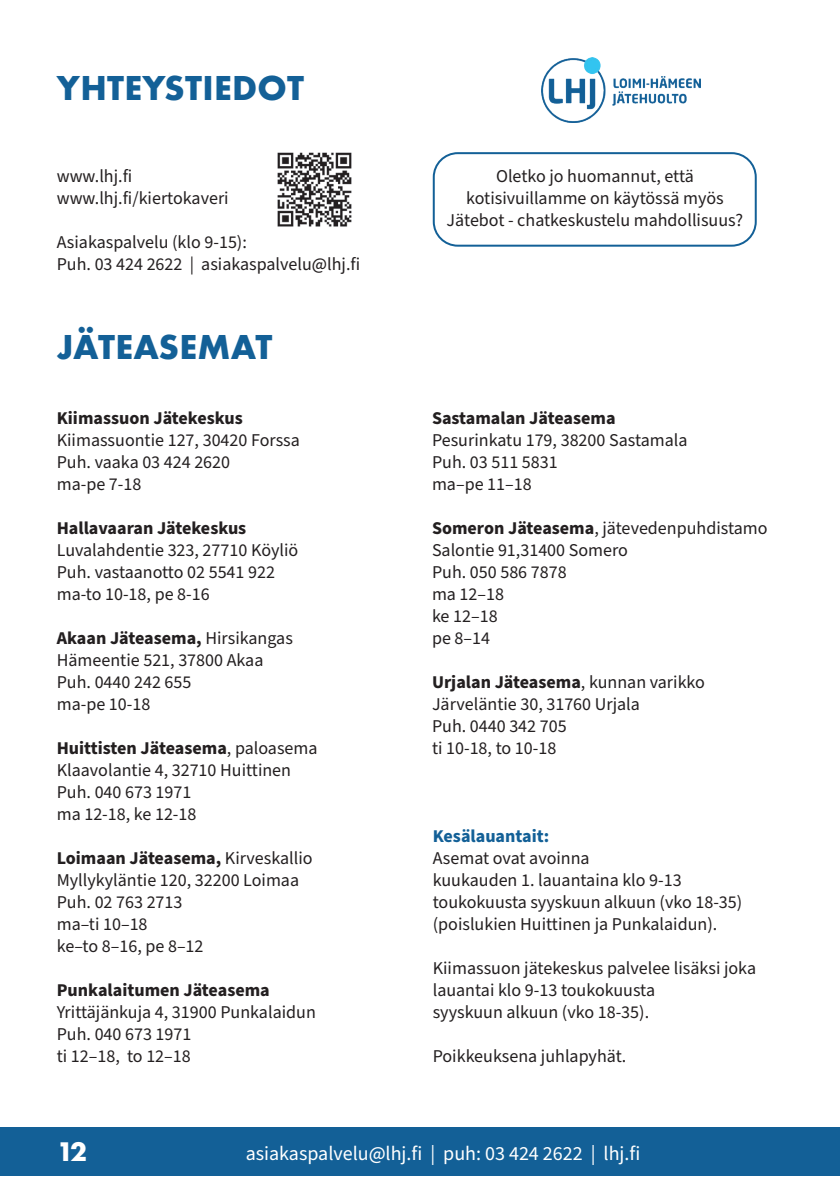
<style>
.page{position:relative;width:840px;height:1191px;background:#fff}
.page>*{position:absolute;margin:0;border:0;box-sizing:border-box;transform-origin:0 0}
.Iso_Otsikko{font:700 36px "Futura PT";letter-spacing:.01em;color:#136097}
.t1{font:700 28px "Futura PT";color:#fff}
.t2{font:20px "Source Sans Pro";color:#fff}
.Leipis{font:18px/22px "Source Sans Pro";color:#231f20}
.Leipis-2{font:700 18px "Source Sans Pro";color:#231f20}
.Leipis-3{font:700 18px "Source Sans Pro";color:#136097}
.s1{font-weight:400}
.s2{font-weight:700}
</style>
<div class="page">
<div style="left:0;top:1127px;width:839px;height:48px;background:#136097"></div>
<img style="left:277px;top:152px;width:75px;height:75px">
<img style="left:541px;top:57px;width:158px;height:65px">
<div style="left:432px;top:152px;width:324px;height:95px;border:2px solid #136097;border-radius:24px"></div>
<p class="Iso_Otsikko" style="left:57px;top:64px;width:249px">YHTEYSTIEDOT</p>
<p class="Leipis" style="left:57px;top:166px;width:77px">www.lhj.fi</p>
<p class="Leipis" style="left:57px;top:188px;width:173px">www.lhj.fi/kiertokaveri</p>
<p class="Leipis" style="left:57px;top:232px;width:192px">Asiakaspalvelu (klo 9-15):</p>
<p class="Leipis" style="left:57px;top:254px;width:305px">Puh. 03 424 2622 | asiakaspalvelu@lhj.fi</p>
<p class="Iso_Otsikko" style="left:57px;top:323px;width:217px">JÄTEASEMAT</p>
<p class="Leipis-2" style="left:57px;top:406px;width:187px">Kiimassuon Jätekeskus</p>
<p class="Leipis" style="left:57px;top:430px;width:244px">Kiimassuontie 127, 30420 Forssa</p>
<p class="Leipis" style="left:57px;top:452px;width:175px">Puh. vaaka 03 424 2620</p>
<p class="Leipis" style="left:57px;top:474px;width:86px">ma-pe 7-18</p>
<p class="Leipis-2" style="left:57px;top:516px;width:191px">Hallavaaran Jätekeskus</p>
<p class="Leipis" style="left:57px;top:540px;width:243px">Luvalahdentie 323, 27710 Köyliö</p>
<p class="Leipis" style="left:57px;top:562px;width:220px">Puh. vastaanotto 02 5541 922</p>
<p class="Leipis" style="left:57px;top:584px;width:154px">ma-to 10-18, pe 8-16</p>
<p class="Leipis-2" style="left:57px;top:626px;width:237px">Akaan Jäteasema, <span class="s1">Hirsikangas</span></p>
<p class="Leipis" style="left:57px;top:650px;width:208px">Hämeentie 521, 37800 Akaa</p>
<p class="Leipis" style="left:57px;top:672px;width:136px">Puh. 0440 242 655</p>
<p class="Leipis" style="left:57px;top:694px;width:95px">ma-pe 10-18</p>
<p class="Leipis-2" style="left:57px;top:736px;width:262px">Huittisten Jäteasema<span class="s1">, paloasema</span></p>
<p class="Leipis" style="left:57px;top:760px;width:236px">Klaavolantie 4, 32710 Huittinen</p>
<p class="Leipis" style="left:57px;top:782px;width:136px">Puh. 040 673 1971</p>
<p class="Leipis" style="left:57px;top:804px;width:141px">ma 12-18, ke 12-18</p>
<p class="Leipis-2" style="left:57px;top:846px;width:257px">Loimaan Jäteasema, <span class="s1">Kirveskallio</span></p>
<p class="Leipis" style="left:57px;top:870px;width:244px">Myllykyläntie 120, 32200 Loimaa</p>
<p class="Leipis" style="left:57px;top:892px;width:127px">Puh. 02 763 2713</p>
<p class="Leipis" style="left:57px;top:914px;width:92px">ma–ti 10–18</p>
<p class="Leipis" style="left:57px;top:936px;width:148px">ke–to 8–16, pe 8–12</p>
<p class="Leipis-2" style="left:57px;top:978px;width:214px">Punkalaitumen Jäteasema</p>
<p class="Leipis" style="left:57px;top:1002px;width:260px">Yrittäjänkuja 4, 31900 Punkalaidun</p>
<p class="Leipis" style="left:57px;top:1024px;width:136px">Puh. 040 673 1971</p>
<p class="Leipis" style="left:57px;top:1046px;width:135px">ti 12–18, to 12–18</p>
<p class="Leipis" style="left:446px;top:166px;width:298px;text-align:center">Oletko jo huomannut, että kotisivuillamme on käytössä myös<br>Jätebot - chatkeskustelu mahdollisuus?</p>
<p class="Leipis-2" style="left:432px;top:406px;width:185px">Sastamalan Jäteasema</p>
<p class="Leipis" style="left:432px;top:430px;width:257px">Pesurinkatu 179, 38200 Sastamala</p>
<p class="Leipis" style="left:432px;top:452px;width:127px">Puh. 03 511 5831</p>
<p class="Leipis" style="left:432px;top:474px;width:101px">ma–pe 11–18</p>
<p class="Leipis" style="left:432px;top:518px;width:337px"><span class="s2">Someron Jäteasema</span>, jätevedenpuhdistamo</p>
<p class="Leipis" style="left:432px;top:540px;width:197px">Salontie 91,31400 Somero</p>
<p class="Leipis" style="left:432px;top:562px;width:136px">Puh. 050 586 7878</p>
<p class="Leipis" style="left:432px;top:584px;width:74px">ma 12–18</p>
<p class="Leipis" style="left:432px;top:606px;width:67px">ke 12–18</p>
<p class="Leipis" style="left:432px;top:628px;width:59px">pe 8–14</p>
<p class="Leipis-2" style="left:432px;top:670px;width:274px">Urjalan Jäteasema<span class="s1">, kunnan varikko</span></p>
<p class="Leipis" style="left:432px;top:694px;width:209px">Järveläntie 30, 31760 Urjala</p>
<p class="Leipis" style="left:432px;top:716px;width:136px">Puh. 0440 342 705</p>
<p class="Leipis" style="left:432px;top:738px;width:126px">ti 10-18, to 10-18</p>
<p class="Leipis-3" style="left:432px;top:824px;width:118px">Kesälauantait:</p>
<p class="Leipis" style="left:432px;top:848px;width:158px">Asemat ovat avoinna</p>
<p class="Leipis" style="left:432px;top:870px;width:250px">kuukauden 1. lauantaina klo 9-13</p>
<p class="Leipis" style="left:432px;top:892px;width:311px">toukokuusta syyskuun alkuun (vko 18-35)</p>
<p class="Leipis" style="left:432px;top:914px;width:286px">(poislukien Huittinen ja Punkalaidun).</p>
<p class="Leipis" style="left:432px;top:958px;width:324px">Kiimassuon jätekeskus palvelee lisäksi joka lauantai klo 9-13 toukokuusta</p>
<p class="Leipis" style="left:432px;top:1002px;width:218px">syyskuun alkuun (vko 18-35).</p>
<p class="Leipis" style="left:432px;top:1046px;width:195px">Poikkeuksena juhlapyhät.</p>
<h2 class="t1" style="left:57px;top:1134px;width:32px">12</h2>
<p class="t2" style="left:245px;top:1139px;width:396px">asiakaspalvelu@lhj.fi | puh: 03 424 2622 | lhj.fi</p>
</div>
